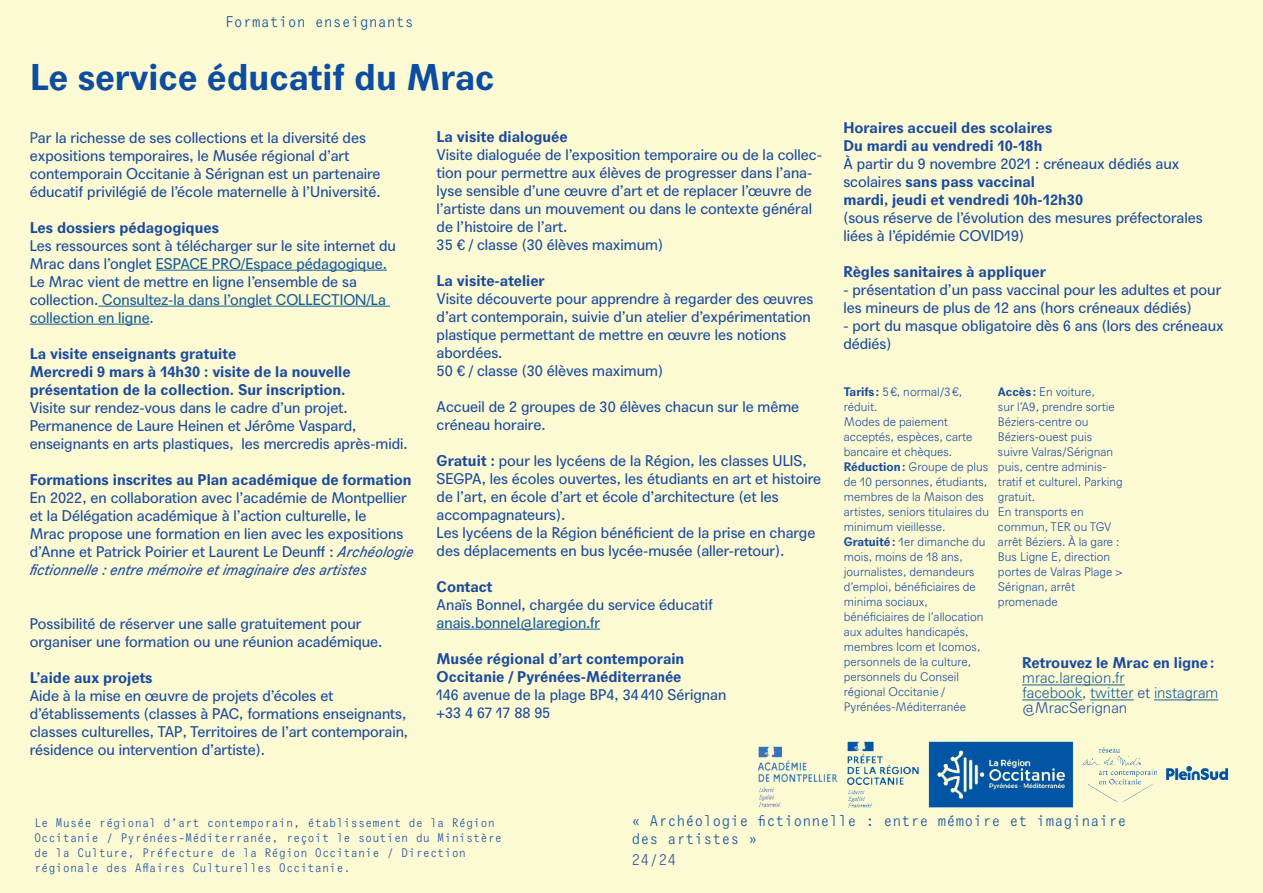
<style>
.page{position:relative;width:1263px;height:893px;background:#fcfad2}
.page>*{position:absolute;margin:0;border:0;box-sizing:border-box;transform-origin:0 0}
.t1{font:700 36px "Agipo";color:#0d4da1}
.t2{font:15px/18px "Agipo";color:#1b4ba0}
.t3{font:700 15px/18px "Agipo";color:#1b4ba0}
.t4{font:15px/18px "Agipo Mono";color:#0d4da1}
.t5{font:300 15px/15px "Agipo";color:#175d9e}
.t6{font:15px "Agipo";color:#175d9e}
.t7{font:15px "Agipo Mono";color:#2e55a4}
.t8{font:300 12px/15px "Agipo";color:#1b4ba0}
.t9{font:12px/15px "Agipo Mono";color:#1b4ba0}
.s1{color:#295fac}
.s2{color:#175d9e}
.s3{font-style:italic}
.s4{font-weight:700}
.s5{color:#1b4ba0}
</style>
<div class="page">
<hr style="left:1022px;top:684px;width:103px;height:1px;background:#175d9e">
<hr style="left:1022px;top:699px;width:60px;height:1px;background:#175d9e">
<hr style="left:1090px;top:699px;width:44px;height:1px;background:#175d9e">
<hr style="left:1154px;top:699px;width:64px;height:1px;background:#175d9e">
<hr style="left:156px;top:270px;width:231px;height:1px;background:#175d9e">
<hr style="left:98px;top:306px;width:292px;height:1px;background:#175d9e">
<hr style="left:30px;top:324px;width:120px;height:1px;background:#175d9e">
<hr style="left:437px;top:629px;width:163px;height:1px;background:#175d9e">
<img style="left:847px;top:741px;width:382px;height:67px">
<img style="left:758px;top:746px;width:80px;height:61px">
<p class="t4" style="left:225px;top:11px;width:191px">Formation enseignants</p>
<h1 class="t1" style="left:30px;top:49px;width:466px">Le service éducatif du Mrac</h1>
<p class="t2" style="left:30px;top:127px;width:352px"><span class="s1">P</span>ar la richesse de ses collections et la diversité des expositions temporaires, le Musée régional d’art contemporain Occitanie à Sérignan est un partenaire éducatif privilégié de l’école maternelle à l’Université.</p>
<p class="t3" style="left:30px;top:217px;width:191px">Les dossiers pédagogiques</p>
<p class="t2" style="left:30px;top:235px;width:368px">Les ressources sont à télécharger sur le site internet du Mrac dans l’onglet <span class="s2">ESPACE PRO/Espace pédagogique.<br></span>Le Mrac vient de mettre en ligne l’ensemble de sa collection. <span class="s2">Consultez-la dans l’onglet COLLECTION/La collection en ligne</span>.</p>
<p class="t3" style="left:30px;top:343px;width:322px">La visite enseignants gratuite<br>Mercredi 9 mars à 14h30 : visite de la nouvelle présentation de la collection. Sur inscription.</p>
<p class="t2" style="left:30px;top:397px;width:379px">Visite sur rendez-vous dans le cadre d’un projet.<br>Permanence de Laure Heinen et Jérôme Vaspard, enseignants en arts plastiques, les mercredis après-midi.</p>
<p class="t3" style="left:30px;top:469px;width:383px">Formations inscrites au Plan académique de formation</p>
<p class="t2" style="left:30px;top:487px;width:385px">En 2022, en collaboration avec l’académie de Montpellier et la Délégation académique à l’action culturelle, le<br>Mrac propose une formation en lien avec les expositions d’Anne et Patrick Poirier et Laurent Le Deunff : <span class="s3">Archéologie fictionnelle : entre mémoire et imaginaire des artistes</span></p>
<p class="t2" style="left:30px;top:613px;width:354px">Possibilité de réserver une salle gratuitement pour organiser une formation ou une réunion académique.</p>
<p class="t3" style="left:30px;top:667px;width:124px">L’aide aux projets</p>
<p class="t2" style="left:30px;top:685px;width:380px">Aide à la mise en œuvre de projets d’écoles et d’établissements (classes à PAC, formations enseignants, classes culturelles, TAP, Territoires de l’art contemporain, résidence ou intervention d’artiste).</p>
<p class="t3" style="left:437px;top:126px;width:133px">La visite dialoguée</p>
<p class="t2" style="left:437px;top:144px;width:387px">Visite dialoguée de l’exposition temporaire ou de la collec&shy;tion pour permettre aux élèves de progresser dans l’ana&shy;lyse sensible d’une œuvre d’art et de replacer l’œuvre de l’artiste dans un mouvement ou dans le contexte général de l’histoire de l’art.<br>35 € / classe (30 élèves maximum)</p>
<p class="t3" style="left:437px;top:270px;width:110px">La visite-atelier</p>
<p class="t2" style="left:437px;top:288px;width:378px">Visite découverte pour apprendre à regarder des œuvres d’art contemporain, suivie d’un atelier d’expérimentation plastique permettant de mettre en œuvre les notions abordées.<br>50 € / classe (30 élèves maximum)</p>
<p class="t2" style="left:437px;top:396px;width:364px">Accueil de 2 groupes de 30 élèves chacun sur le même créneau horaire.</p>
<p class="t2" style="left:437px;top:450px;width:386px"><span class="s4">Gratuit :</span> pour les lycéens de la Région, les classes ULIS, SEGPA, les écoles ouvertes, les étudiants en art et histoire de l’art, en école d’art et école d’architecture (et les accompagnateurs).<br>Les lycéens de la Région bénéficient de la prise en charge des déplacements en bus lycée-musée (aller-retour).</p>
<p class="t3" style="left:437px;top:576px;width:58px">Contact</p>
<p class="t2" style="left:437px;top:594px;width:278px">Anaïs Bonnel, chargée du service éducatif</p>
<p class="t6" style="left:437px;top:611px;width:165px">anais.bonnel@laregion.fr</p>
<p class="t3" style="left:437px;top:648px;width:249px">Musée régional d’art contemporain<br>Occitanie / Pyrénées-Méditerranée</p>
<p class="t2" style="left:437px;top:684px;width:291px">146 avenue de la plage BP4, 34410 Sérignan +33 4 67 17 88 95</p>
<p class="t3" style="left:843px;top:117px;width:210px">Horaires accueil des scolaires<br>Du mardi au vendredi 10-18h</p>
<p class="t2" style="left:843px;top:153px;width:338px">À partir du 9 novembre 2021 : créneaux dédiés aux scolaires <span class="s4">sans pass vaccinal<br>mardi, jeudi et vendredi 10h-12h30</span></p>
<p class="t2" style="left:843px;top:207px;width:361px">(sous réserve de l’évolution des mesures préfectorales liées à l’épidémie COVID19)</p>
<p class="t3" style="left:843px;top:261px;width:204px">Règles sanitaires à appliquer</p>
<p class="t2" style="left:843px;top:279px;width:379px">- présentation d’un pass vaccinal pour les adultes et pour les mineurs de plus de 12 ans (hors créneaux dédiés)</p>
<p class="t2" style="left:843px;top:315px;width:382px">- port du masque obligatoire dès 6 ans (lors des créneaux dédiés)</p>
<p class="t8" style="left:998px;top:383px;width:126px"><span class="s4">Accès :</span> En voiture,<br>sur l’A9, prendre sortie<br>Béziers-centre ou<br>Béziers-ouest puis suivre Valras/Sérignan puis, centre adminis&shy;tratif et culturel. Parking gratuit.<br>En transports en commun, TER ou TGV arrêt Béziers. À la gare :<br>Bus Ligne E, direction portes de Valras Plage &gt;<br>Sérignan, arrêt promenade</p>
<p class="t8" style="left:844px;top:383px;width:147px"><span class="s4">Tarifs :</span> 5€, normal/3€, réduit.<br>Modes de paiement acceptés, espèces, carte bancaire et chèques.<br><span class="s4">Réduction:</span> Groupe de plus de 10 personnes, étudiants, membres de la Maison des artistes, seniors titulaires du minimum vieillesse.<br><span class="s4">Gratuité:</span> 1er dimanche du mois, moins de 18 ans, journalistes, demandeurs d’emploi, bénéficiaires de minima sociaux, bénéficiaires de l’allocation aux adultes handicapés, membres Icom et Icomos, personnels de la culture, personnels du Conseil régional Occitanie /<br>Pyrénées-Méditerranée</p>
<p class="t3" style="left:1022px;top:653px;width:194px">Retrouvez le Mrac en ligne:</p>
<p class="t5" style="left:1022px;top:669px;width:198px">mrac.laregion.fr<br>facebook<span class="s5">,</span> twitter <span class="s5">et</span> instagram <span class="s5">@MracSerignan</span></p>
<p class="t9" style="left:34px;top:814px;width:469px">Le Musée régional d’art contemporain, établissement de la Région Occitanie / Pyrénées-Méditerranée, reçoit le soutien du Ministère de la Culture, Préfecture de la Région Occitanie / Direction régionale des Affaires Culturelles Occitanie.</p>
<p class="t4" style="left:631px;top:810px;width:497px">« Archéologie fictionnelle : entre mémoire et imaginaire des artistes »</p>
<p class="t7" style="left:631px;top:848px;width:46px">24/24</p>
</div>
